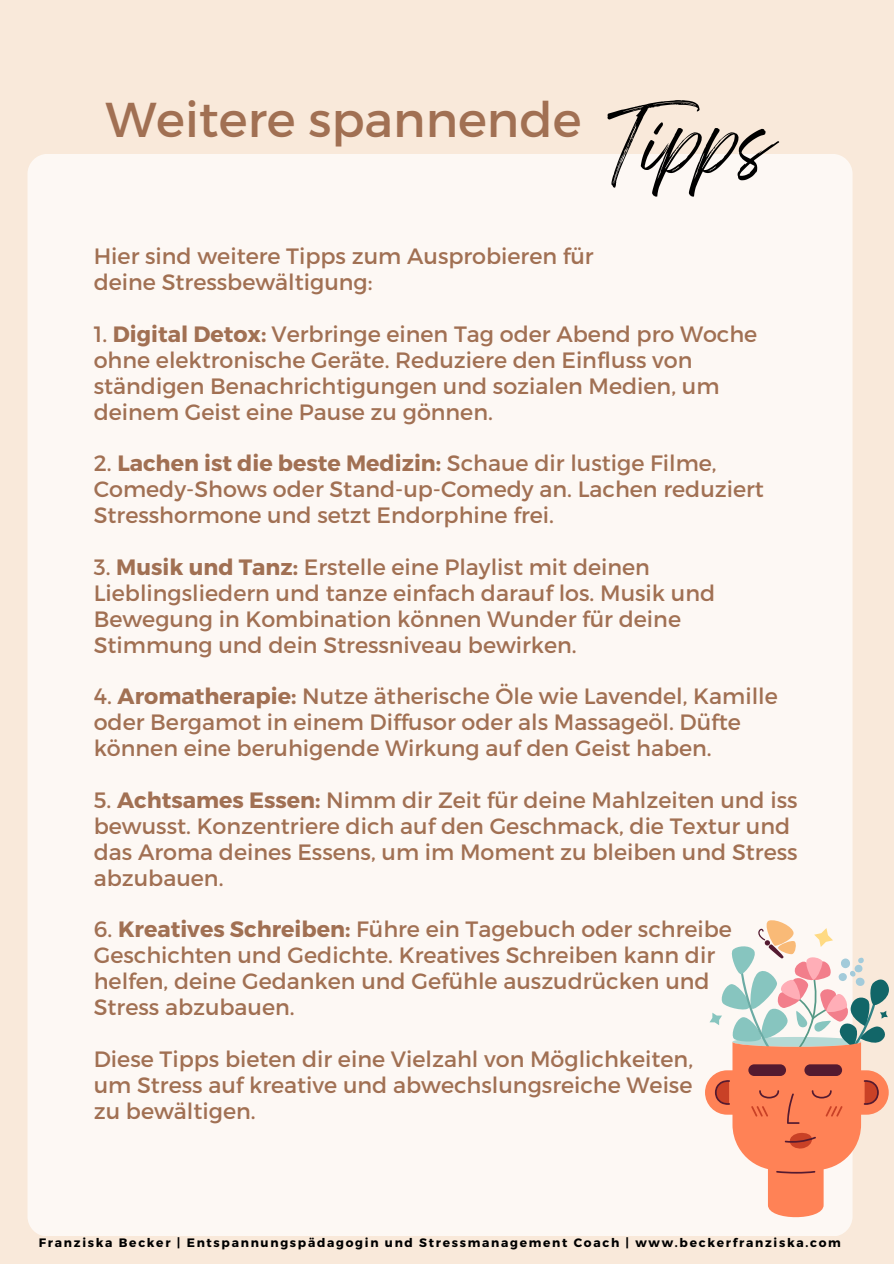
<style>
.page{position:relative;width:894px;height:1264px;background:#fff}
.page>*{position:absolute;margin:0;border:0;box-sizing:border-box;transform-origin:0 0}
.t1{font:63.9px "Breathing";color:#000}
.t2{font:48.9px "Montserrat";color:#a17053}
.t3{font:22.2px/25.8px "Montserrat";color:#a17053}
.t4{font:700 12.15px "Montserrat";letter-spacing:.14em;color:#000}
.s1{font-weight:700}
</style>
<div class="page">
<div style="left:0;top:0;width:893px;height:1263px;background:#f9e9da"></div>
<div style="left:27px;top:154px;width:825px;height:1081px;background:#fdf8f4;border-radius:20px"></div>
<svg style="left:705px;top:918px;width:184px;height:303px"></svg>
<h3 class="t2" style="left:106px;top:88px;width:477px">Weitere spannende</h3>
<h3 class="t1" style="left:607px;top:126px;width:168px">Tipps</h3>
<h2 class="t3" style="left:94px;top:242px;width:501px">Hier sind weitere Tipps zum Ausprobieren für deine Stressbewältigung:</h2>
<h1 class="t3" style="left:94px;top:320px;width:665px">1. <span class="s1">Digital Detox:</span> Verbringe einen Tag oder Abend pro Woche ohne elektronische Geräte. Reduziere den Einfluss von ständigen Benachrichtigungen und sozialen Medien, um deinem Geist eine Pause zu gönnen.</h1>
<h3 class="t3" style="left:94px;top:449px;width:671px">2. <span class="s1">Lachen ist die beste Medizin:</span> Schaue dir lustige Filme,<br>Comedy-Shows oder Stand-up-Comedy an. Lachen reduziert<br>Stresshormone und setzt Endorphine frei.</h3>
<h3 class="t3" style="left:94px;top:553px;width:622px">3. <span class="s1">Musik und Tanz:</span> Erstelle eine Playlist mit deinen Lieblingsliedern und tanze einfach darauf los. Musik und Bewegung in Kombination können Wunder für deine Stimmung und dein Stressniveau bewirken.</h3>
<h3 class="t3" style="left:94px;top:682px;width:685px">4. <span class="s1">Aromatherapie:</span> Nutze ätherische Öle wie Lavendel, Kamille oder Bergamot in einem Diffusor oder als Massageöl. Düfte können eine beruhigende Wirkung auf den Geist haben.</h3>
<h3 class="t3" style="left:94px;top:786px;width:705px">5. <span class="s1">Achtsames Essen:</span> Nimm dir Zeit für deine Mahlzeiten und iss bewusst. Konzentriere dich auf den Geschmack, die Textur und das Aroma deines Essens, um im Moment zu bleiben und Stress abzubauen.</h3>
<h3 class="t3" style="left:94px;top:915px;width:639px">6. <span class="s1">Kreatives Schreiben:</span> Führe ein Tagebuch oder schreibe Geschichten und Gedichte. Kreatives Schreiben kann dir helfen, deine Gedanken und Gefühle auszudrücken und Stress abzubauen.</h3>
<h3 class="t3" style="left:94px;top:1044px;width:600px;text-align:justify">Diese Tipps bieten dir eine Vielzahl von Möglichkeiten, um Stress auf kreative und abwechslungsreiche Weise zu bewältigen.</h3>
<p class="t4" style="left:39px;top:1234px;width:803px">Franziska Becker | Entspannungspädagogin und Stressmanagement Coach | www.beckerfranziska.com</p>
</div>
